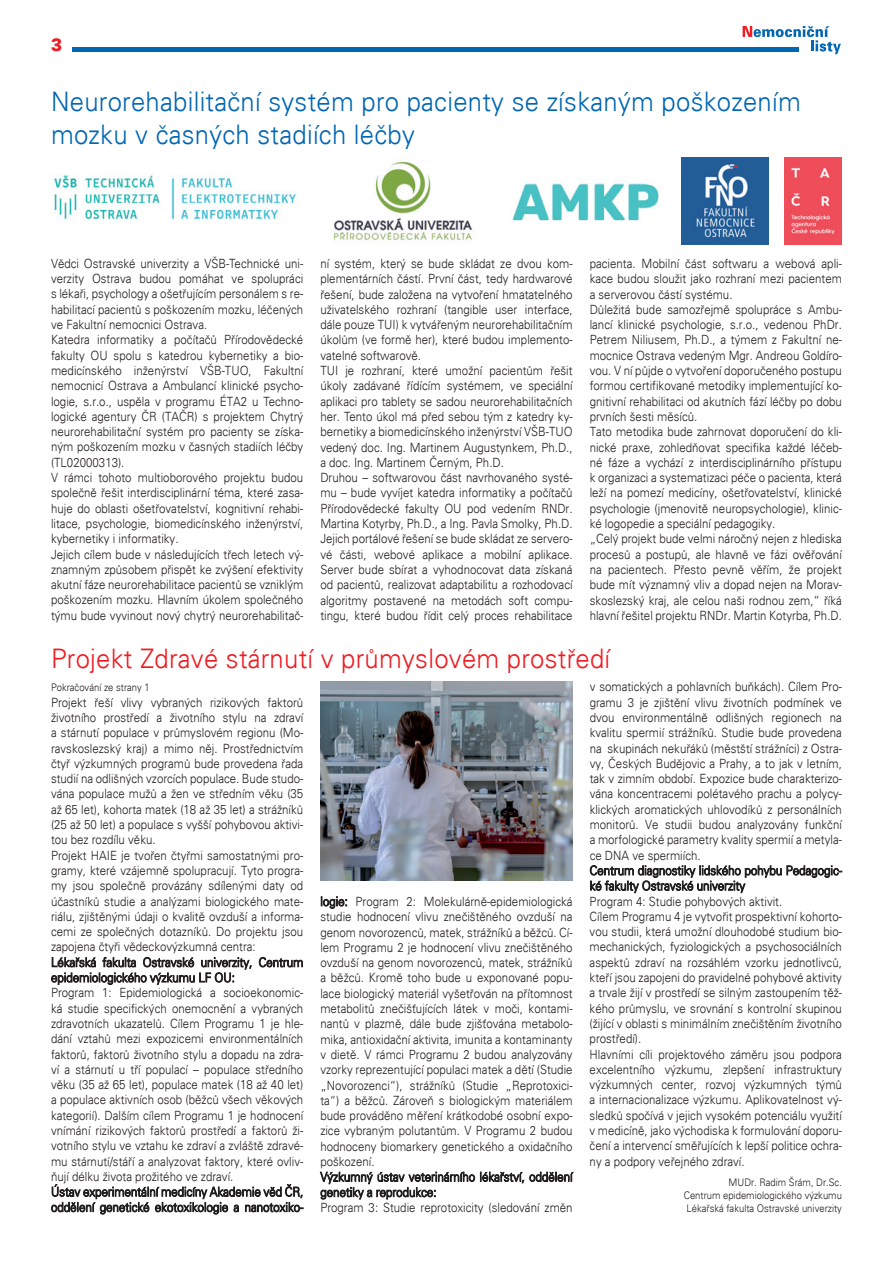
<style>
.page{position:relative;width:893px;height:1263px;background:#fff}
.page>*{position:absolute;margin:0;border:0;box-sizing:border-box;transform-origin:0 0}
.t1{font:27px/32.4px "USA Light";letter-spacing:.01em;color:#0166b3;scale:.95 1}
.t2{font:27px "USA Light";letter-spacing:.01em;color:#ee1d23;scale:.95 1}
.t3{font:18.15px "USA Black";color:#ee1d23;scale:.91 1}
.t4{font:12.75px/15.3px "USA Light";color:#231f20;scale:.9 1}
.t5{font:10.5px/12.6px "USA Light";color:#231f20;text-align:justify;scale:.9 1}
</style>
<div class="page">
<hr style="left:72px;top:47px;width:727px;height:4px;background:#0166b3">
<svg style="left:743px;top:26px;width:98px;height:28px"></svg>
<img style="left:512px;top:183px;width:147px;height:38px">
<img style="left:681px;top:157px;width:87px;height:87px">
<img style="left:333px;top:161px;width:140px;height:80px">
<img style="left:784px;top:157px;width:57px;height:88px">
<img style="left:53px;top:175px;width:243px;height:45px">
<svg style="left:259px;top:956px;width:44px;height:12px"></svg>
<svg style="left:51px;top:956px;width:201px;height:29px"></svg>
<svg style="left:51px;top:1184px;width:253px;height:31px"></svg>
<svg style="left:321px;top:896px;width:26px;height:13px"></svg>
<svg style="left:319px;top:1171px;width:255px;height:29px"></svg>
<svg style="left:590px;top:865px;width:252px;height:28px"></svg>
<img style="left:320px;top:681px;width:253px;height:199px">
<h2 class="t3" style="left:51px;top:34px;width:14px">3</h2>
<h1 class="t1" style="left:51px;top:85px;width:791px">Neurorehabilitační systém pro pacienty se získaným poškozením mozku v časných stadiích léčby</h1>
<p class="t4" style="left:51px;top:255px;width:282px">Vědci Ostravské univerzity a VŠB-Technické uni&shy;verzity Ostrava budou pomáhat ve spolupráci s lékaři, psychology a ošetřujícím personálem s re&shy;habilitací pacientů s poškozením mozku, léčených ve Fakultní nemocnici Ostrava.<br>Katedra informatiky a počítačů Přírodovědecké fakulty OU spolu s katedrou kybernetiky a bio&shy;medicínského inženýrství VŠB-TUO, Fakultní nemocnicí Ostrava a Ambulancí klinické psycho&shy;logie, s.r.o., uspěla v programu ÉTA2 u Techno&shy;logické agentury ČR (TAČR) s projektem Chytrý neurorehabilitační systém pro pacienty se získa&shy;ným poškozením mozku v časných stadiích léčby (TL02000313).<br>V rámci tohoto multioborového projektu budou společně řešit interdisciplinární téma, které zasa&shy;huje do oblasti ošetřovatelství, kognitivní rehabi&shy;litace, psychologie, biomedicínského inženýrství, kybernetiky i informatiky.<br>Jejich cílem bude v následujících třech letech vý&shy;znamným způsobem přispět ke zvýšení efektivity akutní fáze neurorehabilitace pacientů se vzniklým poškozením mozku. Hlavním úkolem společného týmu bude vyvinout nový chytrý neurorehabilitač-</p>
<p class="t4" style="left:320px;top:256px;width:282px">ní systém, který se bude skládat ze dvou kom&shy;plementárních částí. První část, tedy hardwarové řešení, bude založena na vytvoření hmatatelného uživatelského rozhraní (tangible user interface, dále pouze TUI) k vytvářeným neurorehabilitačním úkolům (ve formě her), které budou implemento&shy;vatelné softwarově.<br>TUI je rozhraní, které umožní pacientům řešit úkoly zadávané řídícím systémem, ve speciální aplikaci pro tablety se sadou neurorehabilitačních her. Tento úkol má před sebou tým z katedry ky&shy;bernetiky a biomedicínského inženýrství VŠB-TUO vedený doc. Ing. Martinem Augustynkem, Ph.D., a doc. Ing. Martinem Černým, Ph.D.<br>Druhou – softwarovou část navrhovaného systé&shy;mu – bude vyvíjet katedra informatiky a počítačů Přírodovědecké fakulty OU pod vedením RNDr.<br>Martina Kotyrby, Ph.D., a Ing. Pavla Smolky, Ph.D.<br>Jejich portálové řešení se bude skládat ze servero&shy;vé části, webové aplikace a mobilní aplikace.<br>Server bude sbírat a vyhodnocovat data získaná od pacientů, realizovat adaptabilitu a rozhodovací algoritmy postavené na metodách soft compu&shy;tingu, které budou řídit celý proces rehabilitace</p>
<p class="t4" style="left:590px;top:256px;width:282px">pacienta. Mobilní část softwaru a webová apli&shy;kace budou sloužit jako rozhraní mezi pacientem a serverovou částí systému.<br>Důležitá bude samozřejmě spolupráce s Ambu&shy;lancí klinické psychologie, s.r.o., vedenou PhDr.<br>Petrem Niliusem, Ph.D., a týmem z Fakultní ne&shy;mocnice Ostrava vedeným Mgr. Andreou Goldíro&shy;vou. V ní půjde o vytvoření doporučeného postupu formou certifikované metodiky implementující ko&shy;gnitivní rehabilitaci od akutních fází léčby po dobu prvních šesti měsíců.<br>Tato metodika bude zahrnovat doporučení do kli&shy;nické praxe, zohledňovat specifika každé léčeb&shy;né fáze a vychází z interdisciplinárního přístupu k organizaci a systematizaci péče o pacienta, která leží na pomezí medicíny, ošetřovatelství, klinické psychologie (jmenovitě neuropsychologie), klinic&shy;ké logopedie a speciální pedagogiky.<br>„Celý projekt bude velmi náročný nejen z hlediska procesů a postupů, ale hlavně ve fázi ověřování na pacientech. Přesto pevně věřím, že projekt bude mít významný vliv a dopad nejen na Morav&shy;skoslezský kraj, ale celou naši rodnou zem,“ říká hlavní řešitel projektu RNDr. Martin Kotyrba, Ph.D.</p>
<h1 class="t2" style="left:51px;top:642px;width:590px">Projekt Zdravé stárnutí v průmyslovém prostředí</h1>
<p class="t5" style="left:51px;top:681px;width:111px">Pokračování ze strany 1</p>
<p class="t4" style="left:51px;top:694px;width:282px">Projekt řeší vlivy vybraných rizikových faktorů životního prostředí a životního stylu na zdraví a stárnutí populace v průmyslovém regionu (Mo&shy;ravskoslezský kraj) a mimo něj. Prostřednictvím čtyř výzkumných programů bude provedena řada studií na odlišných vzorcích populace. Bude studo&shy;vána populace mužů a žen ve středním věku (35 až 65 let), kohorta matek (18 až 35 let) a strážníků (25 až 50 let) a populace s vyšší pohybovou aktivi&shy;tou bez rozdílu věku.<br>Projekt HAIE je tvořen čtyřmi samostatnými pro&shy;gramy, které vzájemně spolupracují. Tyto progra&shy;my jsou společně provázány sdílenými daty od účastníků studie a analýzami biologického mate&shy;riálu, zjištěnými údaji o kvalitě ovzduší a informa&shy;cemi ze společných dotazníků. Do projektu jsou zapojena čtyři vědeckovýzkumná centra:<br>Lékařská fakulta Ostravské univerzity, Centrum epidemiologického výzkumu LF OU:<br>Program 1: Epidemiologická a socioekonomic&shy;ká studie specifických onemocnění a vybraných zdravotních ukazatelů. Cílem Programu 1 je hle&shy;dání vztahů mezi expozicemi environmentálních faktorů, faktorů životního stylu a dopadu na zdra&shy;ví a stárnutí u tří populací – populace středního věku (35 až 65 let), populace matek (18 až 40 let) a populace aktivních osob (běžců všech věkových kategorií). Dalším cílem Programu 1 je hodnocení vnímání rizikových faktorů prostředí a faktorů ži&shy;votního stylu ve vztahu ke zdraví a zvláště zdravé&shy;mu stárnutí/stáří a analyzovat faktory, které ovliv&shy;ňují délku života prožitého ve zdraví.<br>Ústav experimentální medicíny Akademie věd ČR, oddělení genetické ekotoxikologie a nanotoxiko-</p>
<p class="t4" style="left:590px;top:679px;width:282px">v somatických a pohlavních buňkách). Cílem Pro&shy;gramu 3 je zjištění vlivu životních podmínek ve dvou environmentálně odlišných regionech na kvalitu spermií strážníků. Studie bude provedena na skupinách nekuřáků (městští strážníci) z Ostra&shy;vy, Českých Budějovic a Prahy, a to jak v letním, tak v zimním období. Expozice bude charakterizo&shy;vána koncentracemi polétavého prachu a polycy&shy;klických aromatických uhlovodíků z personálních monitorů. Ve studii budou analyzovány funkční a morfologické parametry kvality spermií a metyla&shy;ce DNA ve spermiích.<br>Centrum diagnostiky lidského pohybu Pedagogic&shy;ké fakulty Ostravské univerzity<br>Program 4: Studie pohybových aktivit.<br>Cílem Programu 4 je vytvořit prospektivní kohorto&shy;vou studii, která umožní dlouhodobé studium bio&shy;mechanických, fyziologických a psychosociálních aspektů zdraví na rozsáhlém vzorku jednotlivců, kteří jsou zapojeni do pravidelné pohybové aktivity a trvale žijí v prostředí se silným zastoupením těž&shy;kého průmyslu, ve srovnání s kontrolní skupinou (žijící v oblasti s minimálním znečištěním životního prostředí).<br>Hlavními cíli projektového záměru jsou podpora excelentního výzkumu, zlepšení infrastruktury výzkumných center, rozvoj výzkumných týmů a internacionalizace výzkumu. Aplikovatelnost vý&shy;sledků spočívá v jejich vysokém potenciálu využití v medicíně, jako východiska k formulování doporu&shy;čení a intervencí směřujících k lepší politice ochra&shy;ny a podpory veřejného zdraví.</p>
<p class="t5" style="left:684px;top:1176px;width:177px;text-indent:45px">MUDr. Radim Šrám, Dr.Sc.<br>Centrum epidemiologického výzkumu Lékařská fakulta Ostravské univerzity</p>
<p class="t4" style="left:320px;top:894px;width:282px">logie: Program 2: Molekulárně-epidemiologická studie hodnocení vlivu znečištěného ovzduší na genom novorozenců, matek, strážníků a běžců. Cí&shy;lem Programu 2 je hodnocení vlivu znečištěného ovzduší na genom novorozenců, matek, strážníků a běžců. Kromě toho bude u exponované popu&shy;lace biologický materiál vyšetřován na přítomnost metabolitů znečišťujících látek v moči, kontami&shy;nantů v plazmě, dále bude zjišťována metabolo&shy;mika, antioxidační aktivita, imunita a kontaminanty v dietě. V rámci Programu 2 budou analyzovány vzorky reprezentující populaci matek a dětí (Studie „Novorozenci“), strážníků (Studie „Reprotoxici&shy;ta“) a běžců. Zároveň s biologickým materiálem bude prováděno měření krátkodobé osobní expo&shy;zice vybraným polutantům. V Programu 2 budou hodnoceny biomarkery genetického a oxidačního poškození.<br>Výzkumný ústav veterinárního lékařství, oddělení genetiky a reprodukce:<br>Program 3: Studie reprotoxicity (sledování změn</p>
</div>
